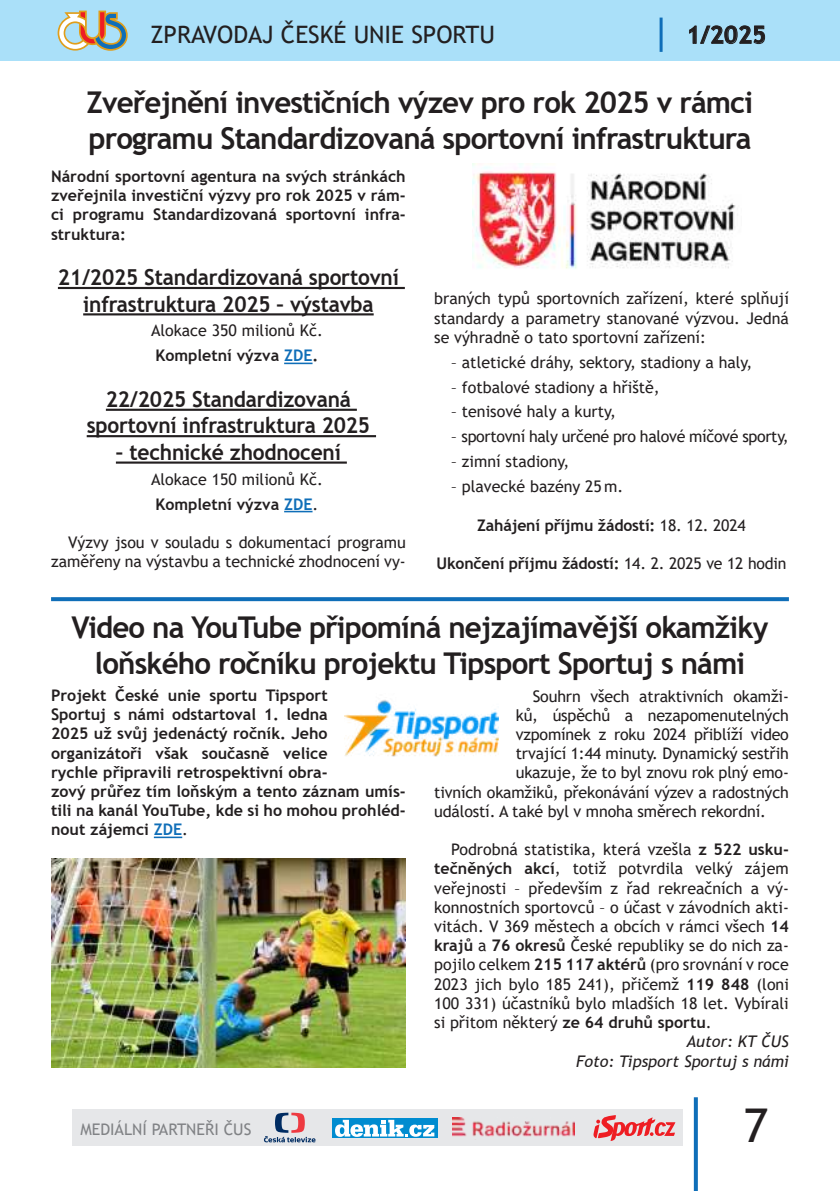
<style>
.page{position:relative;width:840px;height:1191px;background:#fff}
.page>*{position:absolute;margin:0;border:0;box-sizing:border-box;transform-origin:0 0}
.t1{font:46.6px "Trebuchet MS";color:#231f20}
.t2{font:700 30px/36px "Trebuchet MS";letter-spacing:-.03em;color:#231f20}
.t3{font:24px "Trebuchet MS";color:#231f20}
.t4{font:700 24px "Trebuchet MS";color:#231f20}
.t5{font:700 22px/26.4px "Trebuchet MS";letter-spacing:-.01em;color:#231f20;text-align:center;scale:.95 1}
.t6{font:16px/19.2px "Trebuchet MS";color:#231f20}
.t7{font:700 16px/19.2px "Trebuchet MS";color:#231f20;text-align:justify}
.t8{font:16px "Trebuchet MS";letter-spacing:-.02em;color:#231f20}
.t9{font:italic 16px "Trebuchet MS";color:#231f20}
.t10{font:16px "Trebuchet MS";color:#808285}
.s1{font-weight:700}
.s2{font-weight:700;color:#0f6eb8}
.s3{font-weight:400}
.s4{color:#0f6eb8}
</style>
<div class="page">
<div style="left:0;top:0;width:839px;height:61px;background:#aae0f9"></div>
<svg style="left:58px;top:11px;width:70px;height:40px"></svg>
<svg style="left:689px;top:25px;width:75px;height:19px"></svg>
<hr style="left:659px;top:18px;width:3px;height:34px;background:#0f6eb8">
<svg style="left:693px;top:1097px;width:4px;height:94px"></svg>
<div style="left:72px;top:1109px;width:609px;height:36px;background:#e6e7e9"></div>
<svg style="left:264px;top:1112px;width:51px;height:30px"></svg>
<img style="left:452px;top:1117px;width:122px;height:20px">
<svg style="left:332px;top:1118px;width:105px;height:20px"></svg>
<svg style="left:335px;top:1119px;width:99px;height:17px;background:#7ac3e6"></svg>
<svg style="left:593px;top:1115px;width:82px;height:26px"></svg>
<hr style="left:58px;top:287px;width:346px;height:2px;background:#231f20">
<hr style="left:83px;top:313px;width:290px;height:2px;background:#231f20">
<hr style="left:284px;top:362px;width:28px;height:2px;background:#0f6eb8">
<hr style="left:106px;top:409px;width:250px;height:2px;background:#231f20">
<hr style="left:87px;top:435px;width:289px;height:2px;background:#231f20">
<hr style="left:116px;top:461px;width:230px;height:2px;background:#231f20">
<svg style="left:284px;top:511px;width:28px;height:1px"></svg>
<img style="left:472px;top:163px;width:264px;height:106px">
<svg style="left:51px;top:597px;width:737px;height:4px;background:#1873ba"></svg>
<hr style="left:154px;top:836px;width:28px;height:2px;background:#0f6eb8">
<img style="left:51px;top:858px;width:354px;height:209px">
<img style="left:344px;top:700px;width:154px;height:57px">
<h3 class="t3" style="left:150px;top:20px;width:346px">ZPRAVODAJ ČESKÉ UNIE SPORTU</h3>
<h3 class="t4" style="left:686px;top:26px;width:81px">1/2025</h3>
<h2 class="t2" style="left:87px;top:84px;width:667px">Zveřejnění investičních výzev pro rok 2025 v rámci programu Standardizovaná sportovní infrastruktura</h2>
<p class="t7" style="left:51px;top:167px;width:356px">Národní sportovní agentura na svých stránkách zveřejnila investiční výzvy pro rok 2025 v rám&shy;ci programu Standardizovaná sportovní infra&shy;struktura:</p>
<h3 class="t5" style="left:58px;top:264px;width:360px">21/2025 Standardizovaná sportovní infrastruktura 2025 – výstavba</h3>
<p class="t6" style="left:151px;top:318px;width:173px;line-height:24.8px">Alokace 350 milionů Kč.<br><span class="s1">Kompletní výzva</span> <span class="s2">ZDE</span><span class="s1">.</span></p>
<h3 class="t5" style="left:87px;top:386px;width:300px">22/2025 Standardizovaná sportovní infrastruktura 2025</h3>
<h3 class="t5" style="left:116px;top:439px;width:238px">– technické zhodnocení</h3>
<p class="t6" style="left:151px;top:466px;width:173px;line-height:24.8px">Alokace 150 milionů Kč.<br><span class="s1">Kompletní výzva</span> <span class="s2">ZDE</span>.</p>
<p class="t6" style="left:51px;top:532px;width:356px;text-align:right">Výzvy jsou v souladu s dokumentací programu zaměřeny na výstavbu a technické zhodnocení vy-</p>
<p class="t6" style="left:434px;top:289px;width:356px;text-align:justify">braných typů sportovních zařízení, které splňují standardy a parametry stanované výzvou. Jedná se výhradně o tato sportovní zařízení:</p>
<p class="t6" style="left:451px;top:352px;width:302px">– atletické dráhy, sektory, stadiony a haly,</p>
<p class="t6" style="left:451px;top:377px;width:210px">– fotbalové stadiony a hřiště,</p>
<p class="t6" style="left:451px;top:402px;width:166px">– tenisové haly a kurty,</p>
<p class="t8" style="left:451px;top:426px;width:339px">– sportovní haly určené pro halové míčové sporty,</p>
<p class="t6" style="left:451px;top:452px;width:120px">– zimní stadiony,</p>
<p class="t6" style="left:451px;top:477px;width:173px">– plavecké bazény 25 m.</p>
<p class="t7" style="left:477px;top:515px;width:270px">Zahájení příjmu žádostí: <span class="s3">18. 12. 2024</span></p>
<p class="t7" style="left:436px;top:553px;width:351px">Ukončení příjmu žádostí: <span class="s3">14. 2. 2025 ve 12 hodin</span></p>
<h2 class="t2" style="left:71px;top:609px;width:698px;text-align:center">Video na YouTube připomíná nejzajímavější okamžiky loňského ročníku projektu Tipsport Sportuj s námi</h2>
<p class="t6" style="left:532px;top:686px;width:257px">Souhrn všech atraktivních okamži-</p>
<p class="t6" style="left:515px;top:705px;width:274px">ků, úspěchů a nezapomenutelných</p>
<p class="t6" style="left:515px;top:724px;width:274px">vzpomínek z roku 2024 přiblíží video</p>
<p class="t6" style="left:515px;top:744px;width:274px">trvající 1:44 minuty. Dynamický sestřih</p>
<p class="t6" style="left:515px;top:763px;width:274px">ukazuje, že to byl znovu rok plný emo-</p>
<p class="t6" style="left:434px;top:782px;width:356px">tivních okamžiků, překonávání výzev a radostných</p>
<p class="t6" style="left:434px;top:801px;width:333px">událostí. A také byl v mnoha směrech rekordní.</p>
<p class="t6" style="left:451px;top:840px;width:339px">Podrobná statistika, která vzešla <span class="s1">z 522 usku-</span></p>
<p class="t6" style="left:434px;top:859px;width:356px"><span class="s1">tečněných akcí</span>, totiž potvrdila velký zájem</p>
<p class="t6" style="left:434px;top:878px;width:356px">veřejnosti – především z řad rekreačních a vý-</p>
<p class="t6" style="left:434px;top:897px;width:356px">konnostních sportovců – o účast v závodních akti-</p>
<p class="t6" style="left:434px;top:916px;width:356px">vitách. V 369 městech a obcích v rámci všech <span class="s1">14</span></p>
<p class="t6" style="left:434px;top:937px;width:356px"><span class="s1">krajů</span> a <span class="s1">76 okresů</span> České republiky se do nich za-</p>
<p class="t6" style="left:434px;top:955px;width:356px">pojilo celkem <span class="s1">215 117 aktérů</span> (pro srovnání v roce</p>
<p class="t6" style="left:434px;top:974px;width:356px">2023 jich bylo 185 241), přičemž <span class="s1">119 848</span> (loni</p>
<p class="t6" style="left:434px;top:993px;width:356px">100 331) účastníků bylo mladších 18 let. Vybírali</p>
<p class="t6" style="left:434px;top:1012px;width:279px">si přitom některý <span class="s1">ze 64 druhů sportu</span>.</p>
<p class="t9" style="left:686px;top:1031px;width:104px">Autor: KT ČUS</p>
<p class="t9" style="left:575px;top:1051px;width:214px">Foto: Tipsport Sportuj s námi</p>
<p class="t7" style="left:51px;top:685px;width:356px;text-align:left">Projekt České unie sportu Tipsport<br>Sportuj s námi odstartoval 1. ledna<br>2025 už svůj jedenáctý ročník. Jeho organizátoři však současně velice<br>rychle připravili retrospektivní obra-<br>zový průřez tím loňským a tento záznam umís&shy;tili na kanál YouTube, kde si ho mohou prohléd&shy;nout zájemci <span class="s4">ZDE</span><span class="s3">.</span></p>
<p class="t10" style="left:80px;top:1118px;width:172px">MEDIÁLNÍ PARTNEŘI ČUS</p>
<h1 class="t1" style="left:743px;top:1096px;width:26px">7</h1>
</div>
